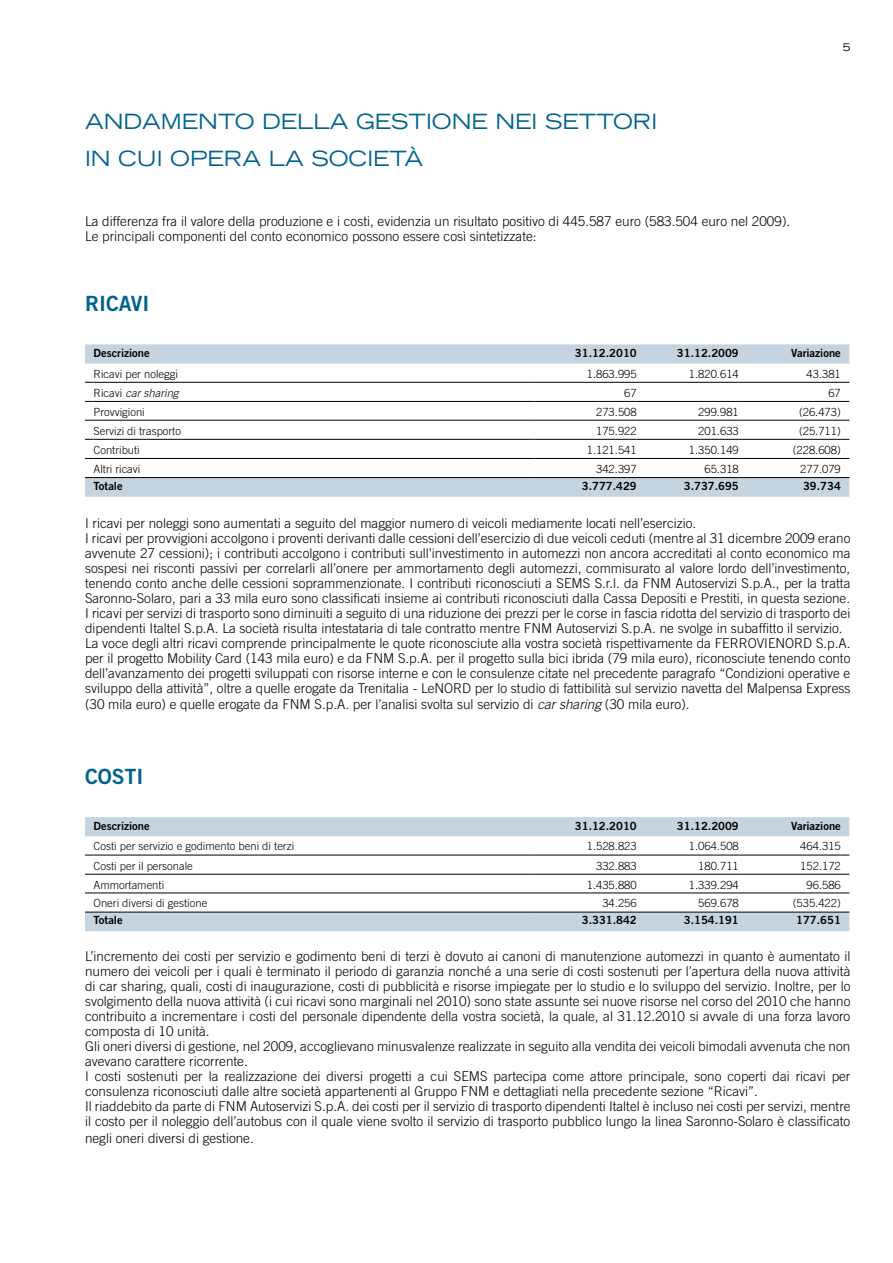
<style>
.page{position:relative;width:893px;height:1263px;background:#fff}
.page>*{position:absolute;margin:0;border:0;box-sizing:border-box;transform-origin:0 0}
.t1{font:expanded 21px/37.5px "Trade Gothic LT Std";color:#00638e}
.t2{font:21px "Trade Gothic LT Std Bd 2";color:#00638e}
.t3{font:300 13.5px/15px "Trade Gothic LT Std";color:#000}
.t4{font:300 11.25px "Trade Gothic LT Std";color:#000}
.t5{font:11.25px "Trade Gothic LT Std Bd 2";color:#000}
.t6{font:italic 300 11.25px "Trade Gothic LT Std";color:#000}
.t7{font:expanded 10.5px "Trade Gothic LT Std";color:#000}
.s1{font-style:normal}
.s2{font-style:italic}
</style>
<div class="page">
<svg style="left:85px;top:344px;width:764px;height:153px"></svg>
<hr style="left:94px;top:382px;width:441px;height:1px;background:#000">
<hr style="left:535px;top:382px;width:102px;height:1px;background:#000">
<hr style="left:637px;top:382px;width:102px;height:1px;background:#000">
<hr style="left:739px;top:382px;width:102px;height:1px;background:#000">
<hr style="left:94px;top:401px;width:441px;height:1px;background:#000">
<hr style="left:535px;top:401px;width:102px;height:1px;background:#000">
<hr style="left:637px;top:401px;width:102px;height:1px;background:#000">
<hr style="left:739px;top:401px;width:102px;height:1px;background:#000">
<hr style="left:94px;top:420px;width:441px;height:1px;background:#000">
<hr style="left:535px;top:420px;width:102px;height:1px;background:#000">
<hr style="left:637px;top:420px;width:102px;height:1px;background:#000">
<hr style="left:739px;top:420px;width:102px;height:1px;background:#000">
<hr style="left:94px;top:439px;width:441px;height:1px;background:#000">
<hr style="left:535px;top:439px;width:102px;height:1px;background:#000">
<hr style="left:637px;top:439px;width:102px;height:1px;background:#000">
<hr style="left:739px;top:439px;width:102px;height:1px;background:#000">
<hr style="left:94px;top:458px;width:441px;height:1px;background:#000">
<hr style="left:535px;top:458px;width:102px;height:1px;background:#000">
<hr style="left:637px;top:458px;width:102px;height:1px;background:#000">
<hr style="left:739px;top:458px;width:102px;height:1px;background:#000">
<hr style="left:94px;top:477px;width:441px;height:1px;background:#000">
<hr style="left:535px;top:477px;width:102px;height:1px;background:#000">
<hr style="left:637px;top:477px;width:102px;height:1px;background:#000">
<hr style="left:739px;top:477px;width:102px;height:1px;background:#000">
<svg style="left:85px;top:817px;width:764px;height:114px"></svg>
<hr style="left:94px;top:855px;width:441px;height:1px;background:#000">
<hr style="left:535px;top:855px;width:102px;height:1px;background:#000">
<hr style="left:637px;top:855px;width:102px;height:1px;background:#000">
<hr style="left:739px;top:855px;width:102px;height:1px;background:#000">
<hr style="left:94px;top:874px;width:441px;height:1px;background:#000">
<hr style="left:535px;top:874px;width:102px;height:1px;background:#000">
<hr style="left:637px;top:874px;width:102px;height:1px;background:#000">
<hr style="left:739px;top:874px;width:102px;height:1px;background:#000">
<hr style="left:94px;top:892px;width:441px;height:1px;background:#000">
<hr style="left:535px;top:892px;width:102px;height:1px;background:#000">
<hr style="left:637px;top:892px;width:102px;height:1px;background:#000">
<hr style="left:739px;top:892px;width:102px;height:1px;background:#000">
<hr style="left:94px;top:912px;width:441px;height:1px;background:#000">
<hr style="left:535px;top:912px;width:102px;height:1px;background:#000">
<hr style="left:637px;top:912px;width:102px;height:1px;background:#000">
<hr style="left:739px;top:912px;width:102px;height:1px;background:#000">
<h1 class="t1" style="left:85px;top:102px;width:574px">ANDAMENTO DELLA GESTIONE NEI SETTORI<br>IN CUI OPERA LA SOCIETÀ</h1>
<p class="t3" style="left:85px;top:214px;width:707px">La differenza fra il valore della produzione e i costi, evidenzia un risultato positivo di 445.587 euro (583.504 euro nel 2009).<br>Le principali componenti del conto economico possono essere così sintetizzate:</p>
<p class="t7" style="left:843px;top:40px;width:9px">5</p>
<h1 class="t2" style="left:85px;top:291px;width:62px">Ricavi</h1>
<p class="t5" style="left:94px;top:346px;width:58px">Descrizione</p>
<p class="t5" style="left:575px;top:346px;width:63px">31.12.2010</p>
<p class="t5" style="left:677px;top:346px;width:63px">31.12.2009</p>
<p class="t5" style="left:791px;top:346px;width:51px">Variazione</p>
<p class="t4" style="left:94px;top:367px;width:86px">Ricavi per noleggi</p>
<p class="t4" style="left:587px;top:367px;width:52px">1.863.995</p>
<p class="t4" style="left:689px;top:367px;width:52px">1.820.614</p>
<p class="t4" style="left:806px;top:367px;width:36px">43.381</p>
<p class="t6" style="left:94px;top:386px;width:86px"><span class="s1">Ricavi</span> car sharing</p>
<p class="t4" style="left:624px;top:386px;width:14px">67</p>
<p class="t4" style="left:828px;top:386px;width:14px">67</p>
<p class="t4" style="left:94px;top:405px;width:53px">Provvigioni</p>
<p class="t4" style="left:596px;top:405px;width:42px">273.508</p>
<p class="t4" style="left:698px;top:405px;width:42px">299.981</p>
<p class="t4" style="left:799px;top:405px;width:43px">(26.473)</p>
<p class="t4" style="left:94px;top:424px;width:89px">Servizi di trasporto</p>
<p class="t4" style="left:596px;top:424px;width:42px">175.922</p>
<p class="t4" style="left:698px;top:424px;width:42px">201.633</p>
<p class="t4" style="left:799px;top:424px;width:43px">(25.711)</p>
<p class="t4" style="left:94px;top:443px;width:48px">Contributi</p>
<p class="t4" style="left:587px;top:443px;width:52px">1.121.541</p>
<p class="t4" style="left:689px;top:443px;width:52px">1.350.149</p>
<p class="t4" style="left:793px;top:443px;width:50px">(228.608)</p>
<p class="t4" style="left:94px;top:462px;width:48px">Altri ricavi</p>
<p class="t4" style="left:596px;top:462px;width:42px">342.397</p>
<p class="t4" style="left:704px;top:462px;width:36px">65.318</p>
<p class="t4" style="left:800px;top:462px;width:42px">277.079</p>
<p class="t5" style="left:94px;top:479px;width:31px">Totale</p>
<p class="t5" style="left:582px;top:479px;width:56px">3.777.429</p>
<p class="t5" style="left:684px;top:479px;width:56px">3.737.695</p>
<p class="t5" style="left:803px;top:479px;width:39px">39.734</p>
<p class="t3" style="left:85px;top:516px;width:767px">I ricavi per noleggi sono aumentati a seguito del maggior numero di veicoli mediamente locati nell’esercizio.<br>I ricavi per provvigioni accolgono i proventi derivanti dalle cessioni dell’esercizio di due veicoli ceduti (mentre al 31 dicembre 2009 erano avvenute 27 cessioni); i contributi accolgono i contributi sull’investimento in automezzi non ancora accreditati al conto economico ma sospesi nei risconti passivi per correlarli all’onere per ammortamento degli automezzi, commisurato al valore lordo dell’investimento, tenendo conto anche delle cessioni soprammenzionate. I contributi riconosciuti a SEMS S.r.l. da FNM Autoservizi S.p.A., per la tratta Saronno-Solaro, pari a 33 mila euro sono classificati insieme ai contributi riconosciuti dalla Cassa Depositi e Prestiti, in questa sezione.<br>I ricavi per servizi di trasporto sono diminuiti a seguito di una riduzione dei prezzi per le corse in fascia ridotta del servizio di trasporto dei dipendenti Italtel S.p.A. La società risulta intestataria di tale contratto mentre FNM Autoservizi S.p.A. ne svolge in subaffitto il servizio.<br>La voce degli altri ricavi comprende principalmente le quote riconosciute alla vostra società rispettivamente da FERROVIENORD S.p.A. per il progetto Mobility Card (143 mila euro) e da FNM S.p.A. per il progetto sulla bici ibrida (79 mila euro), riconosciute tenendo conto dell’avanzamento dei progetti sviluppati con risorse interne e con le consulenze citate nel precedente paragrafo “Condizioni operative e sviluppo della attività”, oltre a quelle erogate da Trenitalia - LeNORD per lo studio di fattibilità sul servizio navetta del Malpensa Express (30 mila euro) e quelle erogate da FNM S.p.A. per l’analisi svolta sul servizio di <span class="s2">car sharing</span> (30 mila euro).</p>
<h1 class="t2" style="left:85px;top:764px;width:25px">Costi</h1>
<p class="t5" style="left:94px;top:818px;width:58px">Descrizione</p>
<p class="t5" style="left:575px;top:818px;width:63px">31.12.2010</p>
<p class="t5" style="left:677px;top:818px;width:63px">31.12.2009</p>
<p class="t5" style="left:791px;top:818px;width:51px">Variazione</p>
<p class="t4" style="left:94px;top:840px;width:202px">Costi per servizio e godimento beni di terzi</p>
<p class="t4" style="left:587px;top:840px;width:52px">1.528.823</p>
<p class="t4" style="left:689px;top:840px;width:52px">1.064.508</p>
<p class="t4" style="left:800px;top:840px;width:42px">464.315</p>
<p class="t4" style="left:94px;top:859px;width:101px">Costi per il personale</p>
<p class="t4" style="left:596px;top:859px;width:42px">332.883</p>
<p class="t4" style="left:698px;top:859px;width:42px">180.711</p>
<p class="t4" style="left:800px;top:859px;width:42px">152.172</p>
<p class="t4" style="left:94px;top:878px;width:72px">Ammortamenti</p>
<p class="t4" style="left:587px;top:878px;width:52px">1.435.880</p>
<p class="t4" style="left:689px;top:878px;width:52px">1.339.294</p>
<p class="t4" style="left:806px;top:878px;width:36px">96.586</p>
<p class="t4" style="left:94px;top:897px;width:115px">Oneri diversi di gestione</p>
<p class="t4" style="left:602px;top:897px;width:36px">34.256</p>
<p class="t4" style="left:698px;top:897px;width:42px">569.678</p>
<p class="t4" style="left:793px;top:897px;width:50px">(535.422)</p>
<p class="t5" style="left:94px;top:913px;width:31px">Totale</p>
<p class="t5" style="left:582px;top:913px;width:56px">3.331.842</p>
<p class="t5" style="left:684px;top:913px;width:56px">3.154.191</p>
<p class="t5" style="left:796px;top:913px;width:46px">177.651</p>
<p class="t3" style="left:85px;top:949px;width:767px">L’incremento dei costi per servizio e godimento beni di terzi è dovuto ai canoni di manutenzione automezzi in quanto è aumentato il numero dei veicoli per i quali è terminato il periodo di garanzia nonché a una serie di costi sostenuti per l’apertura della nuova attività di car sharing, quali, costi di inaugurazione, costi di pubblicità e risorse impiegate per lo studio e lo sviluppo del servizio. Inoltre, per lo svolgimento della nuova attività (i cui ricavi sono marginali nel 2010) sono state assunte sei nuove risorse nel corso del 2010 che hanno contribuito a incrementare i costi del personale dipendente della vostra società, la quale, al 31.12.2010 si avvale di una forza lavoro composta di 10 unità.<br>Gli oneri diversi di gestione, nel 2009, accoglievano minusvalenze realizzate in seguito alla vendita dei veicoli bimodali avvenuta che non avevano carattere ricorrente.<br>I costi sostenuti per la realizzazione dei diversi progetti a cui SEMS partecipa come attore principale, sono coperti dai ricavi per consulenza riconosciuti dalle altre società appartenenti al Gruppo FNM e dettagliati nella precedente sezione “Ricavi”.<br>Il riaddebito da parte di FNM Autoservizi S.p.A. dei costi per il servizio di trasporto dipendenti Italtel è incluso nei costi per servizi, mentre il costo per il noleggio dell’autobus con il quale viene svolto il servizio di trasporto pubblico lungo la linea Saronno-Solaro è classificato</p>
<p class="t3" style="left:85px;top:1130px;width:170px">negli oneri diversi di gestione.</p>
</div>
